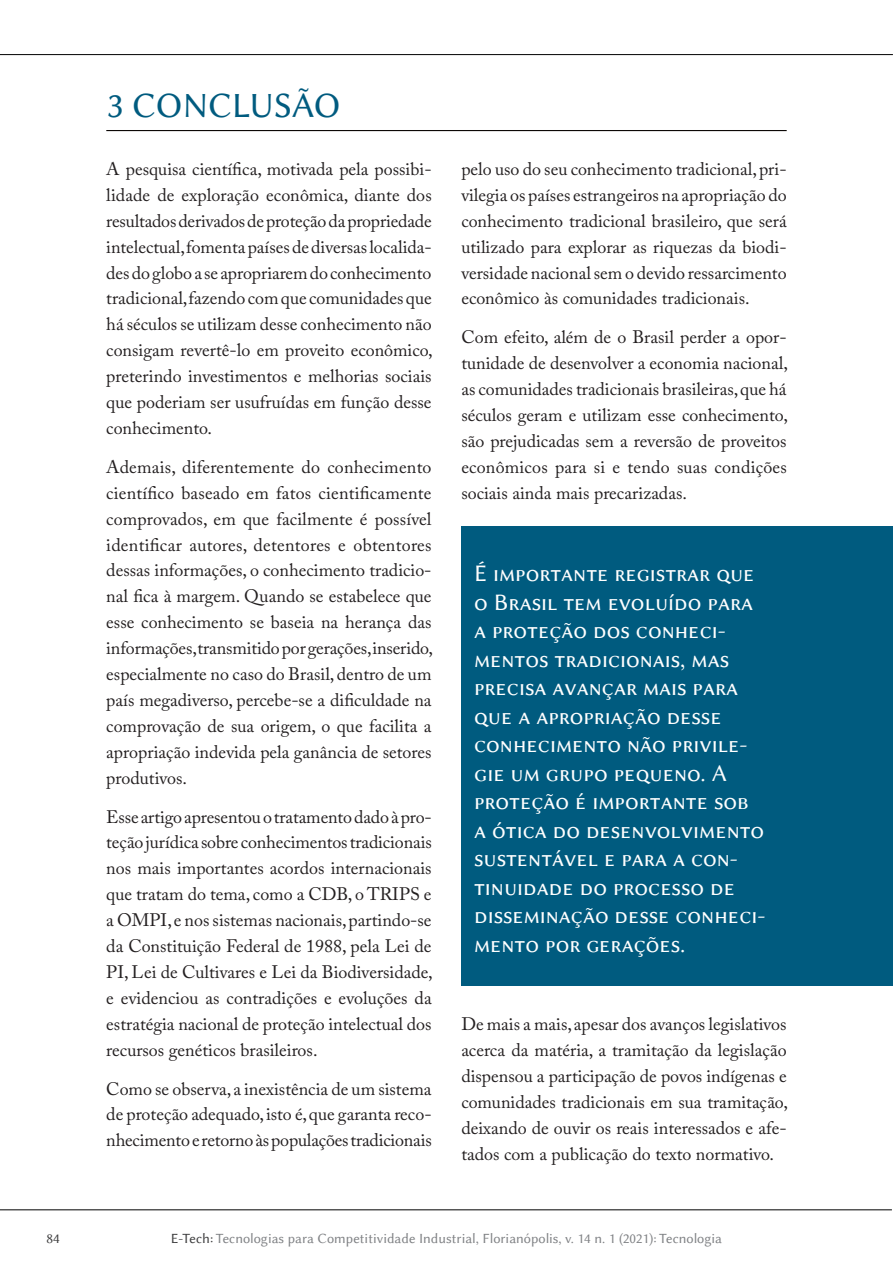
<style>
.page{position:relative;width:893px;height:1263px;background:#fff}
.page>*{position:absolute;margin:0;border:0;box-sizing:border-box;transform-origin:0 0}
.t1{font:36px "Lin Biolinum";letter-spacing:-.015em;color:#005b7f}
.t2{font:24px/28.5px "Lin Biolinum Capitals";color:#fff}
.t3{font:18px/26px "Adobe Caslon Pro";color:#231f20;text-align:justify}
.t4{font:14.25px "Lin Biolinum";color:#808285}
.t5{font:14.25px "Lin Biolinum";color:#3e3e3f}
.s1{color:#3e3e3f}
</style>
<div class="page">
<hr style="left:0;top:1209px;width:892px;height:1px;background:#000">
<hr style="left:0;top:54px;width:893px;height:1px;background:#000">
<hr style="left:106px;top:130px;width:681px;height:1px;background:#0c0806">
<div style="left:461px;top:526px;width:432px;height:459px;background:#005b7f"></div>
<h1 class="t1" style="left:106px;top:85px;width:235px">3 CONCLUSÃO</h1>
<p class="t3" style="left:106px;top:156px;width:328px">A pesquisa científica, motivada pela possibi&shy;lidade de exploração econômica, diante dos resultados derivados de proteção da propriedade intelectual, fomenta países de diversas localida&shy;des do globo a se apropriarem do conhecimento tradicional, fazendo com que comunidades que há séculos se utilizam desse conhecimento não consigam revertê-lo em proveito econômico, preterindo investimentos e melhorias sociais que poderiam ser usufruídas em função desse conhecimento.</p>
<p class="t3" style="left:106px;top:454px;width:328px">Ademais, diferentemente do conhecimento científico baseado em fatos cientificamente comprovados, em que facilmente é possível identificar autores, detentores e obtentores dessas informações, o conhecimento tradicio&shy;nal fica à margem. Quando se estabelece que esse conhecimento se baseia na herança das informações, transmitido por gerações, inserido, especialmente no caso do Brasil, dentro de um país megadiverso, percebe-se a dificuldade na comprovação de sua origem, o que facilita a apropriação indevida pela ganância de setores produtivos.</p>
<p class="t3" style="left:106px;top:803px;width:328px">Esse artigo apresentou o tratamento dado à pro&shy;teção jurídica sobre conhecimentos tradicionais nos mais importantes acordos internacionais que tratam do tema, como a CDB, o TRIPS e a OMPI, e nos sistemas nacionais, partindo-se da Constituição Federal de 1988, pela Lei de PI, Lei de Cultivares e Lei da Biodiversidade, e evidenciou as contradições e evoluções da estratégia nacional de proteção intelectual dos recursos genéticos brasileiros.</p>
<p class="t3" style="left:106px;top:1075px;width:327px">Como se observa, a inexistência de um sistema de proteção adequado, isto é, que garanta reco&shy;nhecimento e retorno às populações tradicionais</p>
<p class="t3" style="left:461px;top:156px;width:327px">pelo uso do seu conhecimento tradicional, pri&shy;vilegia os países estrangeiros na apropriação do conhecimento tradicional brasileiro, que será utilizado para explorar as riquezas da biodi&shy;versidade nacional sem o devido ressarcimento econômico às comunidades tradicionais.</p>
<p class="t3" style="left:461px;top:324px;width:328px">Com efeito, além de o Brasil perder a opor&shy;tunidade de desenvolver a economia nacional, as comunidades tradicionais brasileiras, que há séculos geram e utilizam esse conhecimento, são prejudicadas sem a reversão de proveitos econômicos para si e tendo suas condições sociais ainda mais precarizadas.</p>
<p class="t2" style="left:474px;top:560px;width:293px">É importante registrar que o Brasil tem evoluído para a proteção dos conheci&shy;mentos tradicionais, mas precisa avançar mais para que a apropriação desse conhecimento não privile&shy;gie um grupo pequeno. A proteção é importante sob a ótica do desenvolvimento sustentável e para a con&shy;tinuidade do processo de disseminação desse conheci&shy;mento por gerações.</p>
<p class="t3" style="left:461px;top:1011px;width:328px">De mais a mais, apesar dos avanços legislativos acerca da matéria, a tramitação da legislação dispensou a participação de povos indígenas e comunidades tradicionais em sua tramitação, deixando de ouvir os reais interessados e afe&shy;tados com a publicação do texto normativo.</p>
<p class="t5" style="left:47px;top:1230px;width:15px">84</p>
<p class="t4" style="left:171px;top:1230px;width:553px"><span class="s1">E-Tech:</span> Tecnologias para Competitividade Industrial, Florianópolis, v. 14 n. 1 (2021): Tecnologia</p>
</div>
